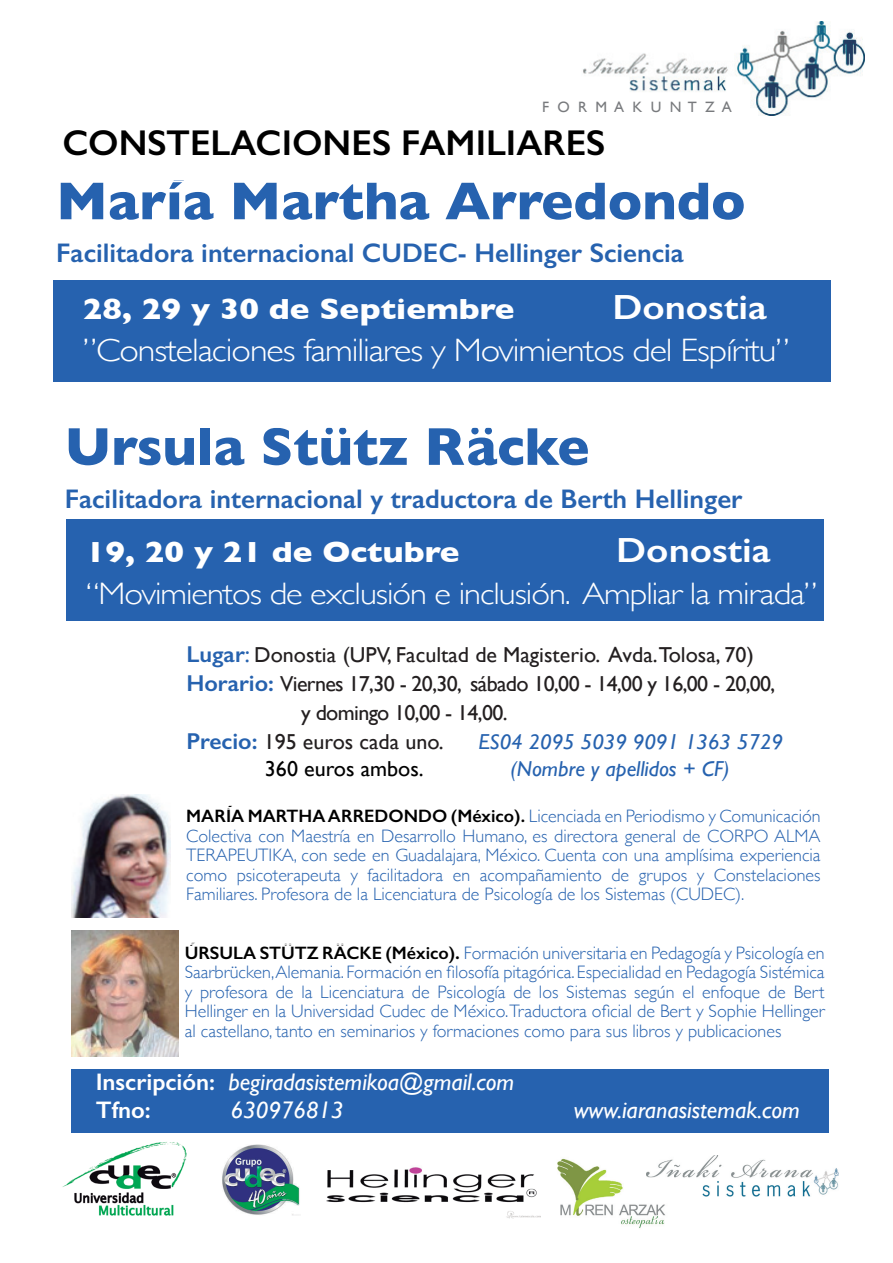
<style>
.page{position:relative;width:893px;height:1263px;background:#fff}
.page>*{position:absolute;margin:0;border:0;box-sizing:border-box;transform-origin:0 0}
.t1{font:700 54px "Gill Sans";color:#2662af}
.t2{font:600 36px "Gill Sans";color:#000}
.t3{font:600 35.1px "Gill Sans";color:#fff;scale:1.11 1}
.t4{font:300 32.4px "Gill Sans";letter-spacing:-.03em;color:#fff;scale:1.11 1}
.t5{font:300 31.05px "Gill Sans";letter-spacing:-.03em;color:#fff;scale:1.11 1}
.t6{font:700 29.7px "Gill Sans";color:#fff;scale:1.11 1}
.t7{font:600 27px "Gill Sans";color:#2662af}
.t8{font:italic 24px/28.8px "Gill Sans";color:#fff}
.t9{font:21.6px "Gill Sans";color:#231f20}
.t10{font:21.6px "Gill Sans";letter-spacing:-.03em;color:#231f20}
.t11{font:italic 21.6px "Gill Sans";color:#2662af}
.t12{font:21.6px "Gill Sans";color:#000}
.t13{font:300 18px/19.5px "Gill Sans";color:#2662af;text-align:justify}
.t14{font:15px "Gill Sans";color:#787a7d}
.s1{font-weight:600;font-size:23.1px;color:#2662af}
.s2{font-size:23.1px;color:#2662af}
.s3{font-weight:600;color:#000}
.s4{font-weight:600;font-size:19.5px;color:#000}
.s5{font-weight:600;font-style:normal}
</style>
<div class="page">
<div style="left:53px;top:280px;width:777px;height:102px;background:#2662af"></div>
<img style="left:62px;top:1142px;width:125px;height:74px">
<img style="left:222px;top:1144px;width:78px;height:71px">
<img style="left:540px;top:1158px;width:125px;height:70px">
<div style="left:71px;top:1069px;width:757px;height:64px;background:#2662af"></div>
<img style="left:646px;top:1155px;width:193px;height:42px">
<img style="left:583px;top:21px;width:282px;height:94px">
<div style="left:542px;top:101px;width:203px;height:17px;background:#fff"></div>
<div style="left:66px;top:519px;width:757px;height:101px;background:#2662af"></div>
<img style="left:72px;top:795px;width:98px;height:122px">
<img style="left:71px;top:930px;width:107px;height:127px">
<img style="left:326px;top:1167px;width:214px;height:52px">
<p class="t14" style="left:542px;top:98px;width:191px">F O R M A K U N T Z A</p>
<h2 class="t2" style="left:62px;top:121px;width:544px">CONSTELACIONES FAMILIARES</h2>
<h1 class="t1" style="left:56px;top:158px;width:691px">María Martha Arredondo</h1>
<h3 class="t7" style="left:56px;top:237px;width:629px">Facilitadora internacional CUDEC- Hellinger Sciencia</h3>
<h3 class="t6" style="left:83px;top:285px;width:390px">28, 29 y 30 de Septiembre</h3>
<h3 class="t3" style="left:612px;top:285px;width:141px">Donostia</h3>
<h3 class="t4" style="left:83px;top:324px;width:638px">”Constelaciones familiares y Movimientos del Espíritu”</h3>
<h1 class="t1" style="left:65px;top:404px;width:526px">Ursula Stütz Räcke</h1>
<h3 class="t7" style="left:65px;top:483px;width:679px">Facilitadora internacional y traductora de Berth Hellinger</h3>
<h3 class="t6" style="left:86px;top:528px;width:338px">19, 20 y 21 de Octubre</h3>
<h3 class="t3" style="left:616px;top:529px;width:141px">Donostia</h3>
<h3 class="t5" style="left:86px;top:569px;width:661px">“Movimientos de exclusión e inclusión. Ampliar la mirada”</h3>
<p class="t9" style="left:186px;top:642px;width:569px"><span class="s1">Lugar</span><span class="s2">:</span> Donostia (UPV, Facultad de Magisterio. Avda.Tolosa, 70)</p>
<p class="t10" style="left:186px;top:671px;width:591px"><span class="s1">Horario:</span> Viernes 17,30 - 20,30, sábado 10,00 - 14,00 y 16,00 - 20,00,</p>
<p class="t10" style="left:301px;top:700px;width:208px">y domingo 10,00 - 14,00.</p>
<p class="t9" style="left:186px;top:729px;width:259px"><span class="s1">Precio:</span> 195 euros cada uno.</p>
<p class="t11" style="left:478px;top:729px;width:306px">ES04 2095 5039 9091 1363 5729</p>
<p class="t12" style="left:265px;top:756px;width:160px">360 euros ambos.</p>
<p class="t11" style="left:510px;top:756px;width:221px">(Nombre y apellidos + CF)</p>
<p class="t13" style="left:186px;top:805px;width:636px"><span class="s3">MARÍA MARTHA ARREDONDO (México).</span> Licenciada en Periodismo y Comunicación Colectiva con Maestría en Desarrollo Humano, es directora general de CORPO ALMA TERAPEUTIKA, con sede en Guadalajara, México. Cuenta con una amplísima experiencia como psicoterapeuta y facilitadora en acompañamiento de grupos y Constelaciones Familiares. Profesora de la Licenciatura de Psicología de los Sistemas (CUDEC).</p>
<p class="t13" style="left:185px;top:942px;width:641px"><span class="s3">ÚRSULA STÜTZ RÄCKE (México)</span><span class="s4">.</span> Formación universitaria en Pedagogía y Psicología en Saarbrücken, Alemania. Formación en filosofía pitagórica. Especialidad en Pedagogía Sistémica y profesora de la Licenciatura de Psicología de los Sistemas según el enfoque de Bert Hellinger en la Universidad Cudec de México.Traductora oficial de Bert y Sophie Hellinger al castellano, tanto en seminarios y formaciones como para sus libros y publicaciones</p>
<h3 class="t8" style="left:96px;top:1067px;width:420px"><span class="s5">Inscripción:</span> begiradasistemikoa@gmail.com<br><span class="s5">Tfno:</span></h3>
<h3 class="t8" style="left:231px;top:1096px;width:114px">630976813</h3>
<h3 class="t8" style="left:574px;top:1096px;width:228px">www.iaranasistemak.com</h3>
</div>
